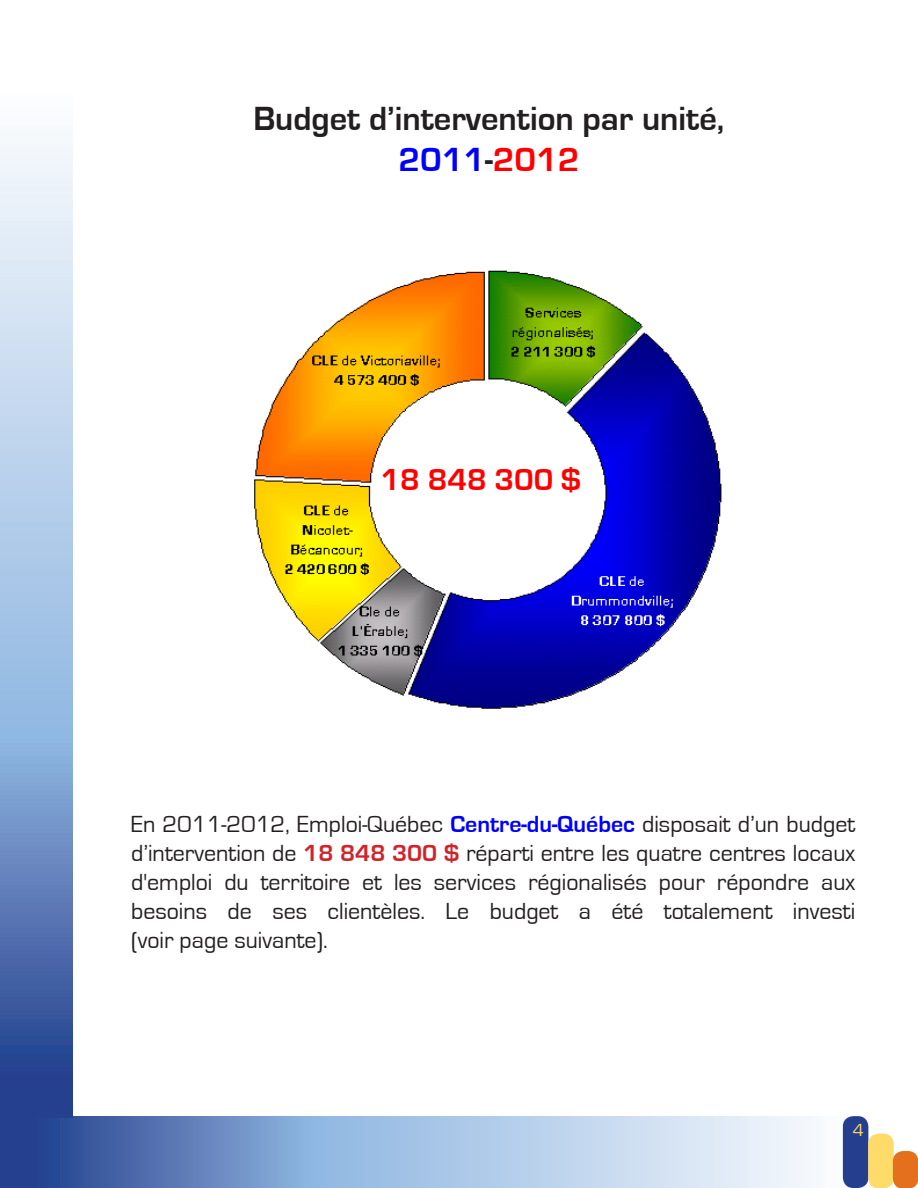
<style>
.page{position:relative;width:918px;height:1188px;background:#fff}
.page>*{position:absolute;margin:0;border:0;box-sizing:border-box;transform-origin:0 0}
.t1{font:700 34.5px "Eurostile";color:#231f20}
.t2{font:700 34.5px "Eurostile";color:#00f}
.t3{font:700 31.35px "Eurostile";color:#f00}
.t4{font:24px/28.8px "Eurostile";color:#231f20;text-align:justify}
.t5{font:18px "Eurostile";color:#ffdb6a}
.s1{color:#231f20}
.s2{color:#f00}
.s3{font-weight:700;color:#00f}
.s4{font-weight:700;color:#d1232a}
</style>
<div class="page">
<svg style="left:0;top:1117px;width:915px;height:71px;background:#9cb4d8"></svg>
<div style="left:843px;top:1116px;width:25px;height:72px;background:#253f8e;border-radius:11px"></div>
<div style="left:868px;top:1134px;width:26px;height:54px;background:#ffdb6a;border-radius:11px"></div>
<div style="left:893px;top:1151px;width:25px;height:37px;background:#e4701e;border-radius:11px"></div>
<svg style="left:0;top:143px;width:72px;height:975px;background:#96afd6"></svg>
<img style="left:254px;top:270px;width:468px;height:439px">
<p class="t1" style="left:253px;top:100px;width:473px">Budget d’intervention par unité,</p>
<p class="t2" style="left:399px;top:141px;width:182px">2011<span class="s1">-</span><span class="s2">2012</span></p>
<p class="t3" style="left:381px;top:463px;width:202px">18 848 300 $</p>
<p class="t4" style="left:131px;top:811px;width:726px">En 2011-2012, Emploi-Québec <span class="s3">Centre-du-Québec</span> disposait d’un budget d’intervention de <span class="s4">18 848 300 $</span> réparti entre les quatre centres locaux d'emploi du territoire et les services régionalisés pour répondre aux besoins de ses clientèles. Le budget a été totalement investi (voir page suivante).</p>
<p class="t5" style="left:853px;top:1120px;width:13px">4</p>
</div>
